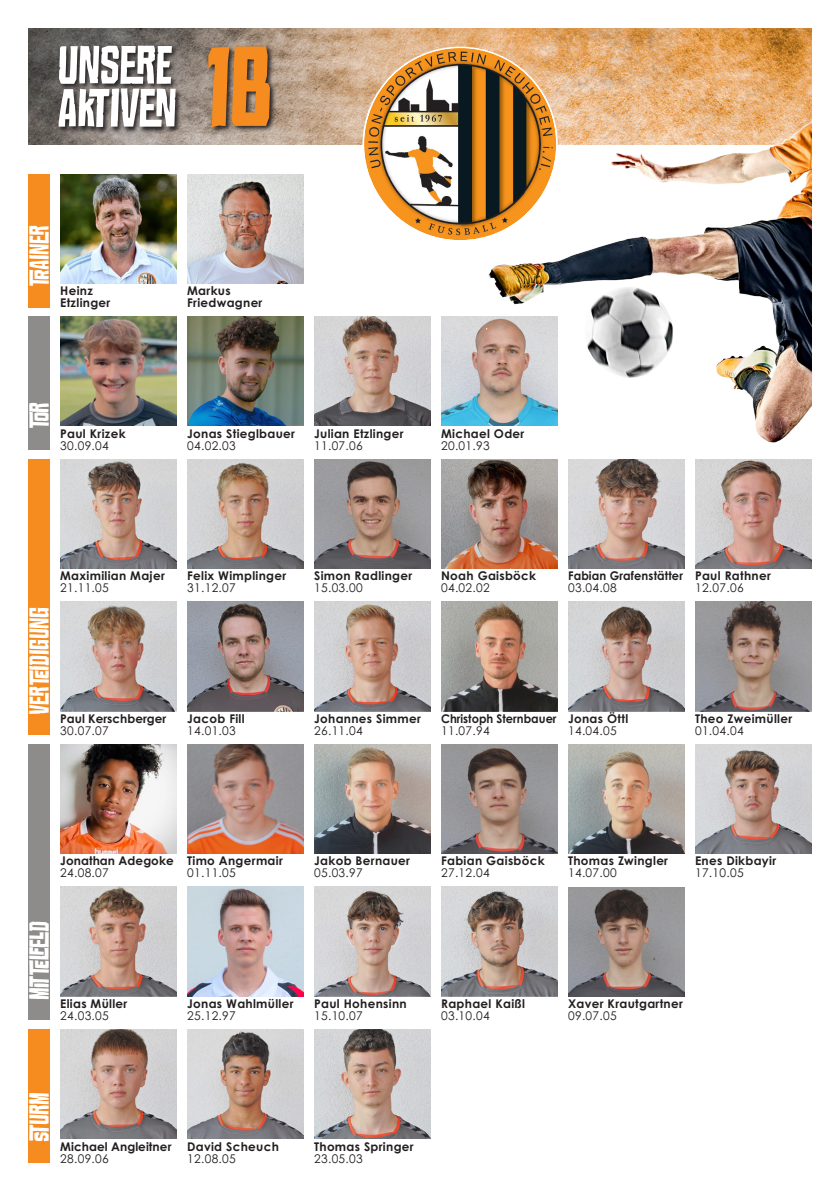
<style>
.page{position:relative;width:840px;height:1191px;background:#fff}
.page>*{position:absolute;margin:0;border:0;box-sizing:border-box;transform-origin:0 0}
.t1{font:59.2px/42.8px "Croteau";color:#fff}
.t2{font:30.2px "Croteau";color:#fff}
.t3{font:700 12px/12px "Century Gothic";letter-spacing:.025em;color:#231f20}
.t4{font:12px "Century Gothic";letter-spacing:.025em;color:#231f20}
.t5{font:700 12px "Century Gothic";letter-spacing:.005em;color:#231f20}
.t6{font:700 12px "Century Gothic";letter-spacing:.025em;color:#231f20;scale:.95 1}
.t7{font:700 12px "Century Gothic";color:#231f20;scale:.95 1}
.t8{font:700 12px "Century Gothic";color:#231f20}
.s1{font-size:124.4px;color:#f68b1f}
</style>
<div class="page">
<img style="left:28px;top:28px;width:783px;height:116px">
<svg style="left:57px;top:44px;width:126px;height:90px;background:#514c4a"></svg>
<svg style="left:206px;top:45px;width:71px;height:89px;background:#594f4a"></svg>
<div style="left:28px;top:459px;width:22px;height:276px;background:#f68b1f"></div>
<div style="left:28px;top:744px;width:22px;height:276px;background:#8e8c8a"></div>
<div style="left:28px;top:174px;width:22px;height:133px;background:#f68b1f"></div>
<img style="left:60px;top:174px;width:117px;height:109px">
<img style="left:187px;top:174px;width:116px;height:109px">
<div style="left:28px;top:316px;width:22px;height:134px;background:#8e8c8a"></div>
<img style="left:60px;top:316px;width:117px;height:110px">
<img style="left:187px;top:316px;width:116px;height:110px">
<img style="left:314px;top:316px;width:116px;height:110px">
<img style="left:441px;top:316px;width:44px;height:110px">
<div style="left:28px;top:1029px;width:22px;height:133px;background:#f68b1f"></div>
<img style="left:60px;top:1029px;width:117px;height:109px">
<img style="left:60px;top:459px;width:117px;height:109px">
<img style="left:60px;top:601px;width:117px;height:110px">
<img style="left:314px;top:601px;width:116px;height:110px">
<img style="left:187px;top:886px;width:116px;height:110px">
<img style="left:314px;top:1029px;width:116px;height:110px">
<img style="left:314px;top:459px;width:116px;height:109px">
<img style="left:314px;top:744px;width:116px;height:109px">
<img style="left:568px;top:601px;width:116px;height:110px">
<img style="left:441px;top:886px;width:116px;height:110px">
<img style="left:568px;top:459px;width:116px;height:109px">
<img style="left:568px;top:744px;width:116px;height:109px">
<img style="left:187px;top:601px;width:116px;height:110px">
<img style="left:60px;top:886px;width:117px;height:110px">
<img style="left:187px;top:1029px;width:116px;height:110px">
<img style="left:187px;top:459px;width:116px;height:109px">
<img style="left:187px;top:744px;width:116px;height:109px">
<img style="left:441px;top:601px;width:116px;height:110px">
<img style="left:314px;top:886px;width:116px;height:110px">
<img style="left:441px;top:459px;width:116px;height:109px">
<img style="left:441px;top:744px;width:116px;height:109px">
<img style="left:695px;top:601px;width:116px;height:110px">
<img style="left:568px;top:887px;width:116px;height:109px">
<img style="left:695px;top:459px;width:116px;height:109px">
<img style="left:60px;top:744px;width:117px;height:109px">
<img style="left:695px;top:744px;width:116px;height:109px">
<img style="left:485px;top:115px;width:326px;height:328px">
<img style="left:363px;top:47px;width:193px;height:194px;border-radius:97px">
<h1 class="t1" style="left:57px;top:45px;width:216px">UNSERE<br>AKTIVEN <span class="s1">1b</span></h1>
<h2 class="t2" style="left:26px;top:287px;width:62px;rotate:-90deg">Trainer</h2>
<p class="t3" style="left:60px;top:284px;width:52px">Heinz<br>Etzlinger</p>
<p class="t3" style="left:187px;top:284px;width:77px">Markus<br>Friedwagner</p>
<h2 class="t2" style="left:26px;top:429px;width:29px;rotate:-90deg">TOR</h2>
<p class="t3" style="left:60px;top:427px;width:67px">Paul Krizek</p>
<p class="t4" style="left:60px;top:438px;width:50px">30.09.04</p>
<p class="t3" style="left:187px;top:427px;width:109px">Jonas Stieglbauer</p>
<p class="t4" style="left:187px;top:438px;width:50px">04.02.03</p>
<p class="t3" style="left:314px;top:427px;width:91px">Julian Etzlinger</p>
<p class="t4" style="left:314px;top:438px;width:50px">11.07.06</p>
<p class="t3" style="left:441px;top:427px;width:85px">Michael Oder</p>
<p class="t4" style="left:441px;top:438px;width:50px">20.01.93</p>
<h2 class="t2" style="left:26px;top:714px;width:108px;rotate:-90deg">Verteidigung</h2>
<p class="t3" style="left:60px;top:569px;width:106px">Maximilian Majer</p>
<p class="t4" style="left:60px;top:580px;width:50px">21.11.05</p>
<p class="t8" style="left:60px;top:710px;width:108px">Paul Kerschberger</p>
<p class="t4" style="left:60px;top:723px;width:50px">30.07.07</p>
<p class="t3" style="left:187px;top:569px;width:101px">Felix Wimplinger</p>
<p class="t4" style="left:187px;top:580px;width:50px">31.12.07</p>
<p class="t3" style="left:187px;top:712px;width:59px">Jacob Fill</p>
<p class="t4" style="left:187px;top:723px;width:50px">14.01.03</p>
<p class="t3" style="left:314px;top:569px;width:100px">Simon Radlinger</p>
<p class="t4" style="left:314px;top:580px;width:50px">15.03.00</p>
<p class="t3" style="left:441px;top:569px;width:97px">Noah Gaisböck</p>
<p class="t4" style="left:441px;top:580px;width:50px">04.02.02</p>
<p class="t6" style="left:567px;top:568px;width:122px">Fabian Grafenstätter</p>
<p class="t4" style="left:567px;top:580px;width:50px">03.04.08</p>
<p class="t3" style="left:694px;top:569px;width:77px">Paul Rathner</p>
<p class="t4" style="left:694px;top:580px;width:50px">12.07.06</p>
<p class="t3" style="left:314px;top:712px;width:108px">Johannes Simmer</p>
<p class="t4" style="left:314px;top:723px;width:50px">26.11.04</p>
<p class="t7" style="left:441px;top:710px;width:123px">Christoph Sternbauer</p>
<p class="t4" style="left:441px;top:723px;width:50px">11.07.94</p>
<p class="t3" style="left:567px;top:712px;width:62px">Jonas Öttl</p>
<p class="t4" style="left:567px;top:723px;width:50px">14.04.05</p>
<p class="t3" style="left:694px;top:712px;width:99px">Theo Zweimüller</p>
<p class="t4" style="left:694px;top:723px;width:50px">01.04.04</p>
<p class="t5" style="left:60px;top:853px;width:115px">Jonathan Adegoke</p>
<p class="t4" style="left:60px;top:865px;width:50px">24.08.07</p>
<p class="t3" style="left:187px;top:854px;width:97px">Timo Angermair</p>
<p class="t4" style="left:187px;top:865px;width:50px">01.11.05</p>
<h2 class="t2" style="left:26px;top:999px;width:80px;rotate:-90deg">Mittelfeld</h2>
<p class="t3" style="left:60px;top:997px;width:69px">Elias Müller</p>
<p class="t4" style="left:60px;top:1008px;width:50px">24.03.05</p>
<p class="t3" style="left:187px;top:997px;width:108px">Jonas Wahlmüller</p>
<p class="t4" style="left:187px;top:1008px;width:50px">25.12.97</p>
<p class="t3" style="left:314px;top:854px;width:97px">Jakob Bernauer</p>
<p class="t4" style="left:314px;top:865px;width:50px">05.03.97</p>
<p class="t3" style="left:314px;top:997px;width:94px">Paul Hohensinn</p>
<p class="t4" style="left:314px;top:1008px;width:50px">15.10.07</p>
<p class="t3" style="left:441px;top:854px;width:105px">Fabian Gaisböck</p>
<p class="t4" style="left:441px;top:865px;width:50px">27.12.04</p>
<p class="t3" style="left:567px;top:854px;width:101px">Thomas Zwingler</p>
<p class="t4" style="left:567px;top:865px;width:50px">14.07.00</p>
<p class="t3" style="left:694px;top:854px;width:83px">Enes Dikbayir</p>
<p class="t4" style="left:694px;top:865px;width:50px">17.10.05</p>
<p class="t3" style="left:441px;top:997px;width:85px">Raphael Kaißl</p>
<p class="t4" style="left:441px;top:1008px;width:50px">03.10.04</p>
<p class="t3" style="left:567px;top:997px;width:116px">Xaver Krautgartner</p>
<p class="t4" style="left:567px;top:1008px;width:50px">09.07.05</p>
<h2 class="t2" style="left:26px;top:1142px;width:51px;rotate:-90deg">Sturm</h2>
<p class="t5" style="left:60px;top:1138px;width:113px">Michael Angleitner</p>
<p class="t4" style="left:60px;top:1150px;width:50px">28.09.06</p>
<p class="t3" style="left:187px;top:1140px;width:93px">David Scheuch</p>
<p class="t4" style="left:187px;top:1151px;width:50px">12.08.05</p>
<p class="t3" style="left:314px;top:1140px;width:101px">Thomas Springer</p>
<p class="t4" style="left:314px;top:1151px;width:50px">23.05.03</p>
</div>
